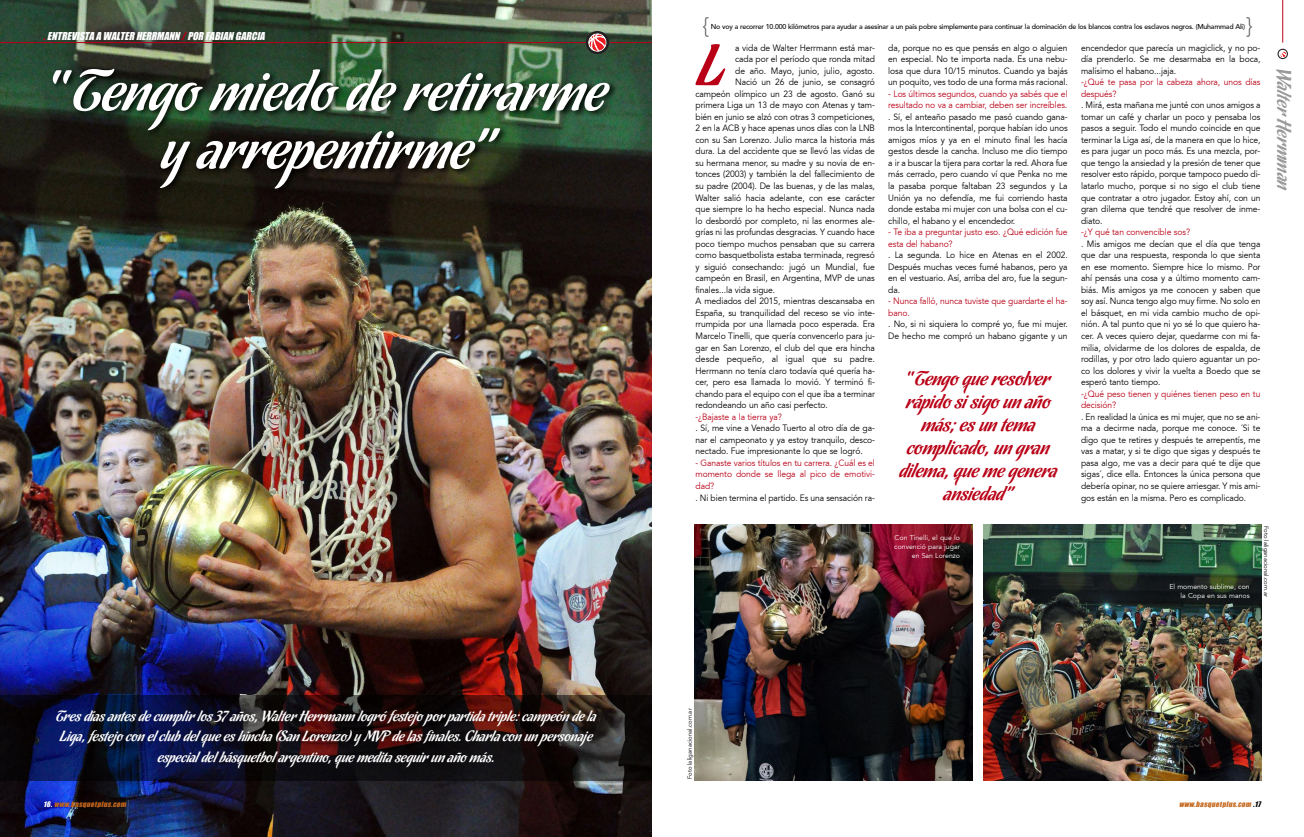
<style>
.page{position:relative;width:1304px;height:837px;background:#fff}
.page>*{position:absolute;margin:0;border:0;box-sizing:border-box;transform-origin:0 0}
.t1{font:59px "Chocolate Amargo";color:#b90016}
.t2{font:58px/58px "Chocolate Amargo";color:#fff;text-align:center}
.t3{font:20px/23px "Chocolate Amargo";color:#b90016;text-align:center}
.t4{font:20px "Chocolate Amargo";color:#999}
.t5{font:15px/20.4px "Chocolate Amargo";color:#fff;text-align:center}
.t6{font:italic 10px "Impact";color:#fff}
.t7{font:9px/11.5px "Expo Book S Si";letter-spacing:-.01em;color:#000;text-align:justify;scale:.95 1}
.t8{font:9px/11.5px "Expo Book S Si";letter-spacing:-.01em;color:#b90016;scale:.95 1}
.t9{font:9px "Expo Book S Si";letter-spacing:.01em;color:#000;scale:.95 1}
.t10{font:500 7px "Expo Book S Si";letter-spacing:-.03em;color:#000}
.t11{font:7px/9px "Expo Book S Si";color:#fff;text-align:right}
.t12{font:italic 7px "Impact";color:#c4671c}
.t13{font:6px "Expo Book S Si";color:#000}
.s1{color:#b90016}
.s2{color:#fff}
.s3{color:#000}
</style>
<div class="page">
<svg style="left:703px;top:17px;width:6px;height:20px"></svg>
<svg style="left:1246px;top:17px;width:6px;height:20px"></svg>
<img style="left:0;top:0;width:652px;height:836px">
<hr style="left:0;top:42px;width:586px;height:1px;background:#b90016">
<svg style="left:588px;top:32px;width:19px;height:20px"></svg>
<div style="left:586px;top:31px;width:23px;height:23px;border:2px solid #231f20;border-radius:50%"></div>
<hr style="left:1282px;top:0;width:1px;height:43px;background:#b90016">
<svg style="left:1279px;top:50px;width:8px;height:8px"></svg>
<div style="left:1277px;top:49px;width:11px;height:10px;border:1px solid #231f20;border-radius:50%"></div>
<img style="left:3px;top:58px;width:649px;height:183px">
<img style="left:0;top:694px;width:652px;height:86px">
<img style="left:984px;top:524px;width:277px;height:256px">
<img style="left:694px;top:524px;width:278px;height:256px">
<hr style="left:609px;top:42px;width:43px;height:1px;background:#b90016">
<p class="t6" style="left:44px;top:30px;width:223px"><span class="s1">.</span> ENTREVISTA A WALTER HERRMANN <span class="s1">/</span> POR FABIAN gARcIA</p>
<h2 class="t2" style="left:46px;top:67px;width:561px">“ Tengo miedo de retirarme y arrepentirme”</h2>
<p class="t5" style="left:56px;top:707px;width:542px">Tres días antes de cumplir los 37 años, Walter Herrmann logró festejo por partida triple: campeón de la<br>Liga, festejo con el club del que es hincha (San Lorenzo) y MVP de las finales. Charla con un personaje especial del básquetbol argentino, que medita seguir un año más.</p>
<p class="t12" style="left:44px;top:799px;width:85px"><span class="s2">16.</span> www.basquetplus.com</p>
<p class="t10" style="left:711px;top:24px;width:536px">No voy a recorrer 10.000 kilómetros para ayudar a asesinar a un país pobre simplemente para continuar la dominación de los blancos contra los esclavos negros. (Muhammad Ali)</p>
<p class="t7" style="left:735px;top:43px;width:149px">a vida de Walter Herrmann está mar-</p>
<p class="t7" style="left:735px;top:54px;width:149px">cada por el período que ronda mitad</p>
<p class="t7" style="left:735px;top:66px;width:149px">de año. Mayo, junio, julio, agosto.</p>
<p class="t7" style="left:735px;top:77px;width:149px">Nació un 26 de junio, se consagró</p>
<p class="t7" style="left:695px;top:89px;width:190px">campeón olímpico un 23 de agosto. Ganó su</p>
<p class="t7" style="left:695px;top:100px;width:190px">primera Liga un 13 de mayo con Atenas y tam-</p>
<p class="t7" style="left:695px;top:112px;width:190px">bién en junio se alzó con otras 3 competiciones,</p>
<p class="t7" style="left:695px;top:123px;width:190px">2 en la ACB y hace apenas unos días con la LNB</p>
<p class="t7" style="left:695px;top:135px;width:190px">con su San Lorenzo. Julio marca la historia más</p>
<p class="t7" style="left:695px;top:146px;width:190px">dura. La del accidente que se llevó las vidas de</p>
<p class="t7" style="left:695px;top:158px;width:190px">su hermana menor, su madre y su novia de en-</p>
<p class="t7" style="left:695px;top:169px;width:190px">tonces (2003) y también la del fallecimiento de</p>
<p class="t7" style="left:695px;top:181px;width:190px">su padre (2004). De las buenas, y de las malas,</p>
<p class="t7" style="left:695px;top:192px;width:190px">Walter salió hacia adelante, con ese carácter</p>
<p class="t7" style="left:695px;top:204px;width:190px">que siempre lo ha hecho especial. Nunca nada</p>
<p class="t7" style="left:695px;top:216px;width:190px">lo desbordó por completo, ni las enormes ale-</p>
<p class="t7" style="left:695px;top:227px;width:190px">grías ni las profundas desgracias. Y cuando hace</p>
<p class="t7" style="left:695px;top:239px;width:190px">poco tiempo muchos pensaban que su carrera</p>
<p class="t7" style="left:695px;top:250px;width:190px">como basquetbolista estaba terminada, regresó</p>
<p class="t7" style="left:695px;top:262px;width:190px">y siguió consechando: jugó un Mundial, fue</p>
<p class="t7" style="left:695px;top:273px;width:190px">campeón en Brasil, en Argentina, MVP de unas</p>
<p class="t7" style="left:695px;top:285px;width:85px">finales...la vida sigue.</p>
<p class="t7" style="left:695px;top:296px;width:190px">A mediados del 2015, mientras descansaba en</p>
<p class="t7" style="left:695px;top:308px;width:190px">España, su tranquilidad del receso se vio inte-</p>
<p class="t7" style="left:695px;top:319px;width:190px">rrumpida por una llamada poco esperada. Era</p>
<p class="t7" style="left:695px;top:331px;width:190px">Marcelo Tinelli, que quería convencerlo para ju-</p>
<p class="t7" style="left:695px;top:342px;width:190px">gar en San Lorenzo, el club del que era hincha</p>
<p class="t9" style="left:695px;top:355px;width:190px">desde pequeño, al igual que su padre.</p>
<p class="t7" style="left:695px;top:365px;width:190px">Herrmann no tenía claro todavía qué quería ha-</p>
<p class="t7" style="left:695px;top:377px;width:190px">cer, pero esa llamada lo movió. Y terminó fi-</p>
<p class="t7" style="left:695px;top:388px;width:190px">chando para el equipo con el que iba a terminar</p>
<p class="t7" style="left:695px;top:400px;width:141px">redondeando un año casi perfecto.</p>
<p class="t8" style="left:695px;top:412px;width:92px">-¿Bajaste a la tierra ya?</p>
<p class="t7" style="left:695px;top:423px;width:190px">. Sí, me vine a Venado Tuerto al otro día de ga&shy;nar el campeonato y ya estoy tranquilo, desco&shy;nectado. Fue impresionante lo que se logró.</p>
<p class="t8" style="left:695px;top:458px;width:190px;text-align:justify">- Ganaste varios títulos en tu carrera. ¿Cuál es el momento donde se llega al pico de emotivi&shy;dad?</p>
<p class="t7" style="left:695px;top:492px;width:190px">. Ni bien termina el partido. Es una sensación ra-</p>
<h1 class="t1" style="left:695px;top:32px;width:30px">L</h1>
<p class="t7" style="left:888px;top:43px;width:190px">da, porque no es que pensás en algo o alguien en especial. No te importa nada. Es una nebu&shy;losa que dura 10/15 minutos. Cuando ya bajás un poquito, ves todo de una forma más racional.</p>
<p class="t8" style="left:888px;top:89px;width:190px">- Los últimos segundos, cuando ya sabés que el resultado no va a cambiar, deben ser increíbles.</p>
<p class="t7" style="left:888px;top:112px;width:190px">. Sí, el anteaño pasado me pasó cuando gana&shy;mos la Intercontinental, porque habían ido unos amigos míos y ya en el minuto final les hacía gestos desde la cancha. Incluso me dio tiempo a ir a buscar la tijera para cortar la red. Ahora fue más cerrado, pero cuando ví que Penka no me la pasaba porque faltaban 23 segundos y La Unión ya no defendía, me fui corriendo hasta donde estaba mi mujer con una bolsa con el cu&shy;chillo, el habano y el encendedor.</p>
<p class="t8" style="left:888px;top:227px;width:190px">- Te iba a preguntar justo eso. ¿Qué edición fue esta del habano?</p>
<p class="t7" style="left:888px;top:250px;width:190px">. La segunda. Lo hice en Atenas en el 2002.<br>Después muchas veces fumé habanos, pero ya en el vestuario. Así, arriba del aro, fue la segun&shy;da.</p>
<p class="t8" style="left:888px;top:296px;width:190px">- Nunca falló, nunca tuviste que guardarte el ha&shy;bano.</p>
<p class="t7" style="left:888px;top:319px;width:190px">. No, si ni siquiera lo compré yo, fue mi mujer.<br>De hecho me compró un habano gigante y un</p>
<h3 class="t3" style="left:899px;top:369px;width:159px">“ Tengo que resolver rápido si sigo un año más; es un tema complicado, un gran dilema, que me genera ansiedad”</h3>
<p class="t7" style="left:1081px;top:43px;width:190px">encendedor que parecía un magiclick, y no po&shy;día prenderlo. Se me desarmaba en la boca, malísimo el habano...jaja.</p>
<p class="t8" style="left:1081px;top:77px;width:190px">-¿Qué te pasa por la cabeza ahora, unos días después?</p>
<p class="t7" style="left:1081px;top:100px;width:190px">. Mirá, esta mañana me junté con unos amigos a tomar un café y charlar un poco y pensaba los pasos a seguir. Todo el mundo coincide en que terminar la Liga así, de la manera en que lo hice, es para jugar un poco más. Es una mezcla, por&shy;que tengo la ansiedad y la presión de tener que resolver esto rápido, porque tampoco puedo di&shy;latarlo mucho, porque si no sigo el club tiene que contratar a otro jugador. Estoy ahí, con un gran dilema que tendré que resolver de inme&shy;diato.</p>
<p class="t8" style="left:1081px;top:227px;width:116px">-¿Y qué tan convencible sos?</p>
<p class="t7" style="left:1081px;top:239px;width:190px">. Mis amigos me decían que el día que tenga que dar una respuesta, responda lo que sienta en ese momento. Siempre hice lo mismo. Por ahí pensás una cosa y a último momento cam&shy;biás. Mis amigos ya me conocen y saben que soy así. Nunca tengo algo muy firme. No solo en el básquet, en mi vida cambio mucho de opi&shy;nión. A tal punto que ni yo sé lo que quiero ha&shy;cer. A veces quiero dejar, quedarme con mi fa&shy;milia, olvidarme de los dolores de espalda, de rodillas, y por otro lado quiero aguantar un po&shy;co los dolores y vivir la vuelta a Boedo que se esperó tanto tiempo.</p>
<p class="t8" style="left:1081px;top:388px;width:190px">-¿Qué peso tienen y quiénes tienen peso en tu decisión?</p>
<p class="t7" style="left:1081px;top:412px;width:190px">. En realidad la única es mi mujer, que no se ani&shy;ma a decirme nada, porque me conoce. ´Si te digo que te retires y después te arrepentís, me vas a matar, y si te digo que sigas y después te pasa algo, me vas a decir para qué te dije que sigas´, dice ella. Entonces la única persona que debería opinar, no se quiere arriesgar. Y mis ami&shy;gos están en la misma. Pero es complicado.</p>
<h3 class="t4" style="left:1295px;top:68px;width:124px;rotate:90deg">Walter Hermman</h3>
<p class="t13" style="left:687px;top:779px;width:72px;rotate:-90deg">Foto laliganacional.com.ar</p>
<p class="t11" style="left:894px;top:533px;width:67px">Con Tinelli, el que lo convenció para jugar en San Lorenzo</p>
<p class="t11" style="left:1169px;top:582px;width:82px">El momento sublime, con la Copa en sus manos</p>
<p class="t13" style="left:1269px;top:525px;width:72px;rotate:90deg">Foto laliganacional.com.ar</p>
<p class="t12" style="left:1179px;top:799px;width:84px">www.basquetplus.com <span class="s3">.17</span></p>
</div>
